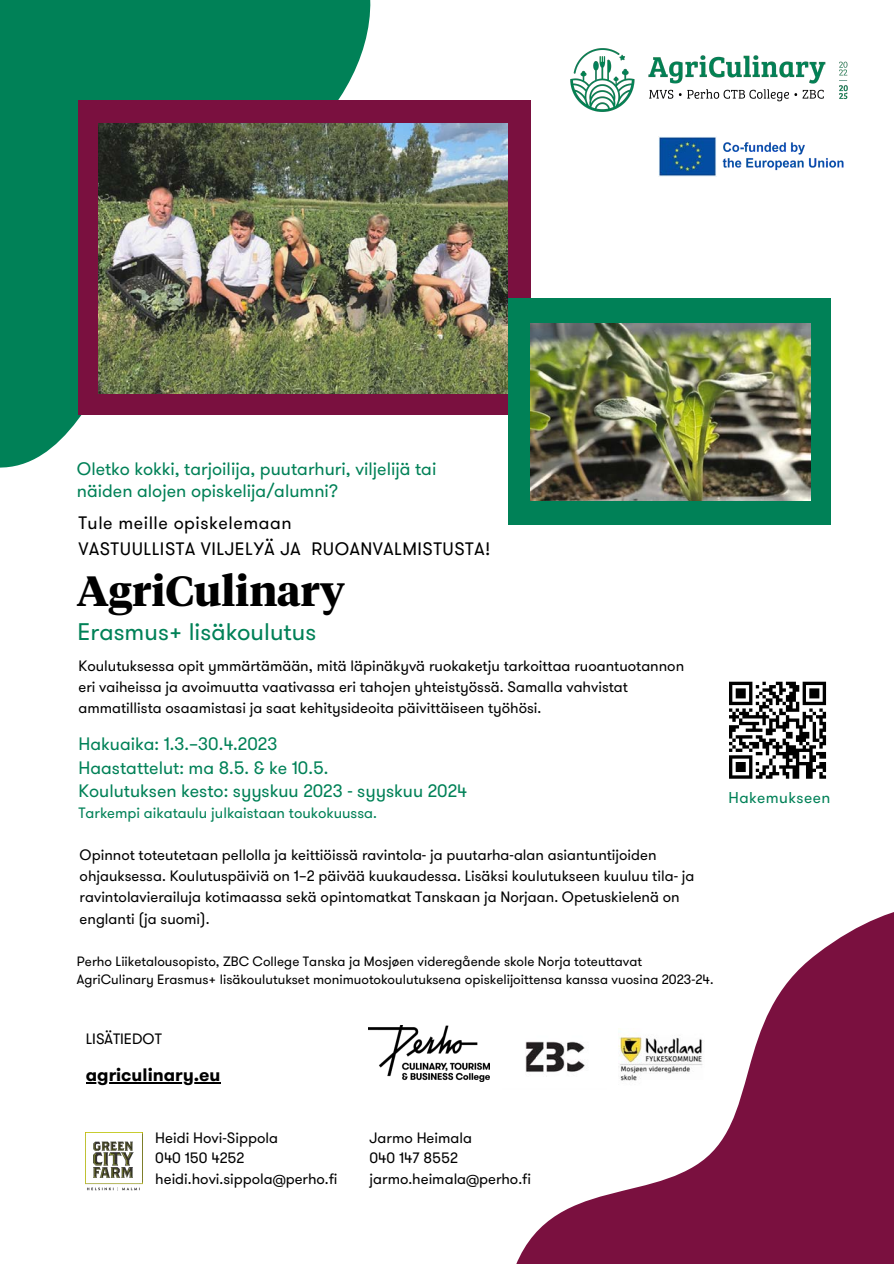
<style>
.page{position:relative;width:894px;height:1264px;background:#fff}
.page>*{position:absolute;margin:0;border:0;box-sizing:border-box;transform-origin:0 0}
.t1{font:700 42px "Tiempos Headline";color:#000}
.t2{font:24px "GT Walsheim";color:#008157}
.t3{font:18px/23.7px "GT Walsheim";color:#008157}
.t4{font:18px/26px "GT Walsheim";letter-spacing:.03em;color:#000}
.t5{font:700 18px "GT Walsheim";color:#000}
.t6{font:15.75px "GT Walsheim";letter-spacing:.03em;color:#008157}
.t7{font:15px/21.5px "GT Walsheim";color:#000}
.t8{font:15px "GT Walsheim";color:#008157}
.t9{font:13.5px/18px "GT Walsheim";color:#000}
</style>
<div class="page">
<svg style="left:516px;top:912px;width:377px;height:351px;fill:#7a103f"></svg>
<svg style="left:0;top:0;width:597px;height:525px"></svg>
<div style="left:78px;top:101px;width:453px;height:314px;background:#7a103f"></div>
<img style="left:99px;top:123px;width:408px;height:271px">
<div style="left:508px;top:298px;width:323px;height:226px;background:#008157"></div>
<img style="left:530px;top:324px;width:280px;height:176px">
<img style="left:658px;top:136px;width:186px;height:41px">
<img style="left:368px;top:1025px;width:121px;height:56px">
<img style="left:618px;top:1028px;width:86px;height:60px">
<img style="left:516px;top:1024px;width:92px;height:64px">
<img style="left:86px;top:1132px;width:56px;height:58px">
<svg style="left:729px;top:681px;width:98px;height:98px"></svg>
<img style="left:559px;top:37px;width:289px;height:87px">
<hr style="left:86px;top:1082px;width:134px;height:1px;background:#000">
<p class="t3" style="left:77px;top:459px;width:361px;line-height:22.5px">Oletko kokki, tarjoilija, puutarhuri, viljelijä tai näiden alojen opiskelija/alumni?</p>
<p class="t4" style="left:78px;top:511px;width:413px">Tule meille opiskelemaan<br>VASTUULLISTA VILJELYÄ JA RUOANVALMISTUSTA!</p>
<h1 class="t1" style="left:77px;top:573px;width:269px">AgriCulinary</h1>
<h2 class="t2" style="left:78px;top:622px;width:240px">Erasmus+ lisäkoulutus</h2>
<p class="t7" style="left:78px;top:656px;width:607px">Koulutuksessa opit ymmärtämään, mitä läpinäkyvä ruokaketju tarkoittaa ruoantuotannon eri vaiheissa ja avoimuutta vaativassa eri tahojen yhteistyössä. Samalla vahvistat ammatillista osaamistasi ja saat kehitysideoita päivittäiseen työhösi.</p>
<p class="t3" style="left:78px;top:733px;width:390px">Hakuaika: 1.3.–30.4.2023<br>Haastattelut: ma 8.5. &amp; ke 10.5.<br>Koulutuksen kesto: syyskuu 2023 - syyskuu 2024</p>
<p class="t8" style="left:78px;top:806px;width:300px">Tarkempi aikataulu julkaistaan toukokuussa.</p>
<p class="t7" style="left:80px;top:845px;width:616px">Opinnot toteutetaan pellolla ja keittiöissä ravintola- ja puutarha-alan asiantuntijoiden ohjauksessa. Koulutuspäiviä on 1–2 päivää kuukaudessa. Lisäksi koulutukseen kuuluu tila- ja ravintolavierailuja kotimaassa sekä opintomatkat Tanskaan ja Norjaan. Opetuskielenä on englanti (ja suomi).</p>
<p class="t9" style="left:77px;top:953px;width:638px">Perho Liiketalousopisto, ZBC College Tanska ja Mosjøen videregående skole Norja toteuttavat<br>AgriCulinary Erasmus+ lisäkoulutukset monimuotokoulutuksena opiskelijoittensa kanssa vuosina 2023-24.</p>
<p class="t6" style="left:728px;top:791px;width:103px">Hakemukseen</p>
<p class="t7" style="left:86px;top:1029px;width:77px">LISÄTIEDOT</p>
<p class="t5" style="left:86px;top:1067px;width:136px">agriculinary.eu</p>
<p class="t7" style="left:155px;top:1129px;width:184px;line-height:20.2px">Heidi Hovi-Sippola<br>040 150 4252 heidi.hovi.sippola@perho.fi</p>
<p class="t7" style="left:369px;top:1129px;width:163px;line-height:20.2px">Jarmo Heimala<br>040 147 8552 jarmo.heimala@perho.fi</p>
</div>
